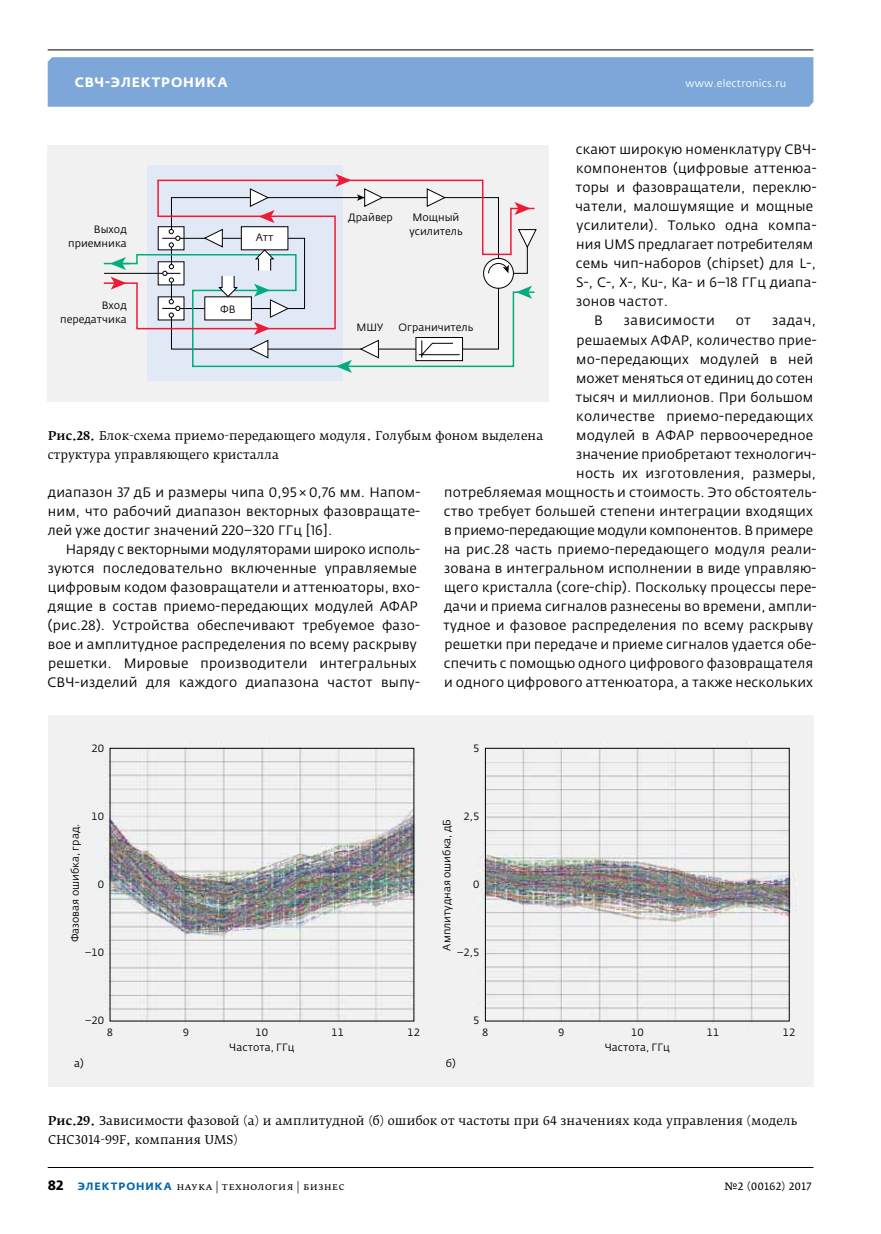
<style>
.page{position:relative;width:881px;height:1234px;background:#fff}
.page>*{position:absolute;margin:0;border:0;box-sizing:border-box;transform-origin:0 0}
.t1{font:13.5px/19px "Fedra Sans Pro";letter-spacing:.015em;color:#000;text-align:justify}
.t2{font:700 13.5px "Fedra Sans Alt Pro";letter-spacing:.06em;color:#fff}
.t3{font:12px/19px "Fedra Serif B Pro";letter-spacing:.005em;color:#000}
.t4{font:10.5px/14.2px "Fedra Sans Pro";color:#000;text-align:right}
.t5{font:10.5px "Fedra Serif B Pro";letter-spacing:.035em;color:#000}
.t6{font:10.5px "Fedra Sans Pro";letter-spacing:.015em;color:#fff}
.t7{font:10.5px "Fedra Serif A Pro";letter-spacing:.035em;color:#000}
.s1{font-weight:500}
.s2{font-family:"Fedra Sans Pro";font-weight:700;font-size:13.5px}
.s3{font-family:"Fedra Sans Alt Pro";font-weight:700;color:#0068ac}
</style>
<div class="page">
<div style="left:48px;top:57px;width:765px;height:50px;background:#7da7d8"></div>
<hr style="left:48px;top:49px;width:765px;height:1px;background:#000">
<hr style="left:48px;top:1166px;width:765px;height:1px;background:#000">
<div style="left:48px;top:145px;width:501px;height:256px;background:#f1f1f2"></div>
<div style="left:147px;top:165px;width:196px;height:216px;background:#e1e8f6"></div>
<svg style="left:103px;top:174px;width:433px;height:199px"></svg>
<div style="left:48px;top:715px;width:765px;height:371px;background:#f1f1f2"></div>
<img style="left:96px;top:741px;width:328px;height:282px">
<img style="left:478px;top:742px;width:313px;height:281px">
<div style="left:110px;top:747px;width:304px;height:274px;border:1px solid #000"></div>
<div style="left:485px;top:747px;width:304px;height:274px;border:1px solid #000"></div>
<p class="t2" style="left:75px;top:74px;width:154px">СВЧ-электроника</p>
<p class="t6" style="left:685px;top:77px;width:102px">www.electronics.ru</p>
<p class="t1" style="left:575px;top:140px;width:242px">скают широкую номенклатуру СВЧ-</p>
<p class="t1" style="left:576px;top:159px;width:242px">компонентов (цифровые аттенюа-</p>
<p class="t1" style="left:575px;top:178px;width:242px">торы и фазовращатели, переклю-</p>
<p class="t1" style="left:575px;top:197px;width:239px">чатели, малошумящие и мощные</p>
<p class="t1" style="left:576px;top:216px;width:241px">усилители). Только одна компа-</p>
<p class="t1" style="left:576px;top:235px;width:238px">ния UMS предлагает потребителям</p>
<p class="t1" style="left:575px;top:254px;width:241px">семь чип-наборов (chipset) для L-,</p>
<p class="t1" style="left:576px;top:273px;width:242px">S-, C-, X-, Ku-, Ka- и 6–18 ГГц диапа-</p>
<p class="t1" style="left:576px;top:292px;width:93px">зонов частот.</p>
<p class="t1" style="left:594px;top:311px;width:10px">В</p>
<p class="t1" style="left:623px;top:311px;width:92px">зависимости</p>
<p class="t1" style="left:735px;top:311px;width:17px">от</p>
<p class="t4" style="left:348px;top:210px;width:46px">Драйвер</p>
<p class="t4" style="left:412px;top:210px;width:48px">Мощный</p>
<p class="t4" style="left:94px;top:222px;width:34px">Выход</p>
<p class="t4" style="left:409px;top:224px;width:55px">усилитель</p>
<p class="t4" style="left:68px;top:236px;width:60px">приемника</p>
<p class="t4" style="left:256px;top:230px;width:19px">Атт</p>
<p class="t4" style="left:60px;top:298px;width:68px">Вход передатчика</p>
<p class="t4" style="left:220px;top:302px;width:17px">ФВ</p>
<p class="t1" style="left:443px;top:311px;width:375px;text-align:right">задач,<br>решаемых АФАР, количество прие-<br>мо-передающих модулей в ней<br>может меняться от единиц до сотен<br>тысяч и миллионов. При большом<br>количестве приемо-передающих<br>модулей в АФАР первоочередное<br>значение приобретают технологич-<br>ность их изготовления, размеры,<br>потребляемая мощность и стоимость. Это обстоятель&shy;ство требует большей степени интеграции входящих в приемо-передающие модули компонентов. В примере на рис.28 часть приемо-передающего модуля реали&shy;зована в интегральном исполнении в виде управляю&shy;щего кристалла (core-chip). Поскольку процессы пере&shy;дачи и приема сигналов разнесены во времени, ампли&shy;тудное и фазовое распределения по всему раскрыву решетки при передаче и приеме сигналов удается обе&shy;спечить с помощью одного цифрового фазовращателя и одного цифрового аттенюатора, а также нескольких</p>
<p class="t4" style="left:398px;top:320px;width:76px">Ограничитель</p>
<p class="t4" style="left:356px;top:320px;width:28px">МШУ</p>
<p class="t3" style="left:48px;top:426px;width:497px"><span class="s1">Рис.28.</span> Блок-схема приемо-передающего модуля. Голубым фоном выделена структура управляющего кристалла</p>
<p class="t1" style="left:48px;top:482px;width:374px">диапазон 37 дБ и размеры чипа 0,95 ×0,76 мм. Напом&shy;ним, что рабочий диапазон векторных фазовращате&shy;лей уже достиг значений 220–320 ГГц [16].</p>
<p class="t1" style="left:47px;top:539px;width:374px;text-align:left;text-indent:18px">Наряду с векторными модуляторами широко исполь&shy;зуются последовательно включенные управляемые цифровым кодом фазовращатели и аттенюаторы, вхо&shy;дящие в состав приемо-передающих модулей АФАР (рис.28). Устройства обеспечивают требуемое фазо&shy;вое и амплитудное распределения по всему раскрыву решетки. Мировые производители интегральных СВЧ-изделий для каждого диапазона частот выпу-</p>
<p class="t4" style="left:91px;top:740px;width:14px">20</p>
<p class="t4" style="left:473px;top:740px;width:8px">5</p>
<p class="t4" style="left:68px;top:942px;width:120px;rotate:-90deg">Фазовая ошибка, град.</p>
<p class="t4" style="left:91px;top:808px;width:14px">10</p>
<p class="t4" style="left:98px;top:877px;width:8px">0</p>
<p class="t4" style="left:85px;top:945px;width:20px">–10</p>
<p class="t4" style="left:463px;top:808px;width:17px">2,5</p>
<p class="t4" style="left:439px;top:950px;width:133px;rotate:-90deg">Амплитудная ошибка, дБ</p>
<p class="t4" style="left:473px;top:877px;width:8px">0</p>
<p class="t4" style="left:457px;top:945px;width:24px">–2,5</p>
<p class="t4" style="left:85px;top:1013px;width:20px">–20</p>
<p class="t4" style="left:473px;top:1013px;width:8px">5</p>
<p class="t4" style="left:107px;top:1024px;width:8px">8</p>
<p class="t4" style="left:183px;top:1024px;width:8px">9</p>
<p class="t4" style="left:255px;top:1024px;width:14px">10</p>
<p class="t4" style="left:331px;top:1024px;width:14px">11</p>
<p class="t4" style="left:407px;top:1024px;width:14px">12</p>
<p class="t4" style="left:482px;top:1024px;width:8px">8</p>
<p class="t4" style="left:558px;top:1024px;width:8px">9</p>
<p class="t4" style="left:630px;top:1024px;width:14px">10</p>
<p class="t4" style="left:706px;top:1024px;width:14px">11</p>
<p class="t4" style="left:782px;top:1024px;width:14px">12</p>
<p class="t4" style="left:229px;top:1039px;width:67px">Частота, ГГц</p>
<p class="t4" style="left:604px;top:1039px;width:67px">Частота, ГГц</p>
<p class="t4" style="left:74px;top:1055px;width:11px">а)</p>
<p class="t4" style="left:445px;top:1055px;width:11px">б)</p>
<p class="t3" style="left:48px;top:1110px;width:750px"><span class="s1">Рис.29.</span> Зависимости фазовой (а) и амплитудной (б) ошибок от частоты при 64 значениях кода управления (модель<br>CHC3014-99F, компания UMS)</p>
<p class="t5" style="left:48px;top:1179px;width:298px"><span class="s2">82</span> <span class="s3">ЭЛЕКТРОНИКА</span> наука | технология | бизнес</p>
<p class="t7" style="left:724px;top:1179px;width:88px">№2 (00162) 2017</p>
</div>
